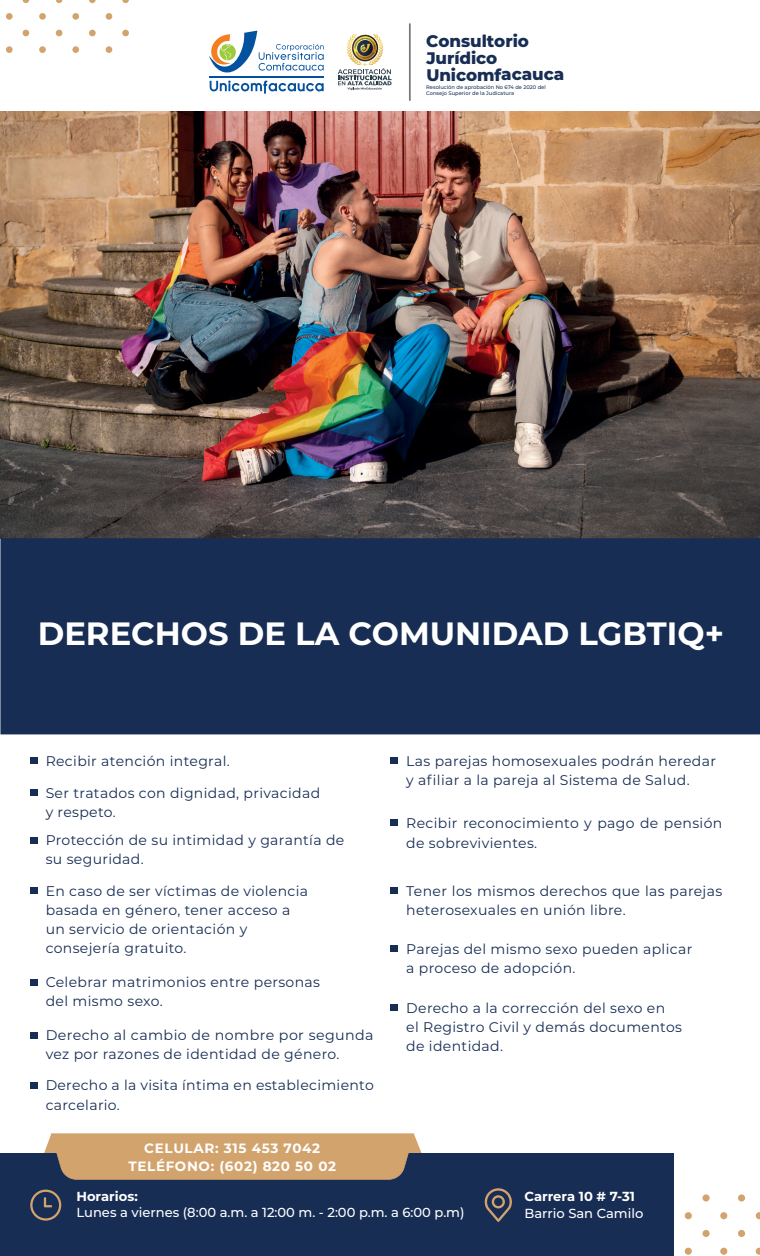
<style>
.page{position:relative;width:760px;height:1256px;background:#fff}
.page>*{position:absolute;margin:0;border:0;box-sizing:border-box;transform-origin:0 0}
.t1{font:700 32.2px "Montserrat";color:#fff}
.t2{font:800 16.71px/16.7px "Montserrat";letter-spacing:-.01em;color:#172d54}
.t3{font:14px/19.2px "Montserrat";letter-spacing:.025em;color:#172d54}
.t4{font:700 13.47px/17.6px "Montserrat";letter-spacing:.05em;color:#fff;text-align:center}
.t5{font:500 13.12px "Montserrat";color:#fff}
.t6{font:700 13.12px "Montserrat";color:#fff}
.t7{font:500 5.16px/5.9px "Montserrat";color:#172d54}
</style>
<div class="page">
<div style="left:0;top:1154px;width:673px;height:102px;background:#172d54"></div>
<svg style="left:43px;top:1133px;width:379px;height:47px;background:#c79d6e"></svg>
<div style="left:30px;top:758px;width:8px;height:6px;background:#172d54"></div>
<div style="left:30px;top:789px;width:8px;height:6px;background:#172d54"></div>
<div style="left:390px;top:820px;width:8px;height:6px;background:#172d54"></div>
<div style="left:390px;top:758px;width:8px;height:6px;background:#172d54"></div>
<div style="left:390px;top:946px;width:8px;height:6px;background:#172d54"></div>
<div style="left:390px;top:888px;width:8px;height:6px;background:#172d54"></div>
<div style="left:390px;top:1005px;width:8px;height:6px;background:#172d54"></div>
<div style="left:30px;top:837px;width:8px;height:6px;background:#172d54"></div>
<div style="left:30px;top:888px;width:8px;height:6px;background:#172d54"></div>
<div style="left:30px;top:979px;width:8px;height:6px;background:#172d54"></div>
<div style="left:30px;top:1032px;width:8px;height:6px;background:#172d54"></div>
<div style="left:30px;top:1082px;width:8px;height:6px;background:#172d54"></div>
<svg style="left:209px;top:31px;width:115px;height:63px"></svg>
<svg style="left:338px;top:34px;width:54px;height:56px"></svg>
<hr style="left:409px;top:24px;width:2px;height:76px;background:#231f20">
<svg style="left:30px;top:1190px;width:31px;height:31px"></svg>
<svg style="left:484px;top:1188px;width:28px;height:34px"></svg>
<svg style="left:756px;top:1212px;width:4px;height:7px"></svg>
<svg style="left:738px;top:1230px;width:7px;height:7px"></svg>
<div style="left:738px;top:1194px;width:7px;height:7px;background:#d2a36d;border-radius:50%"></div>
<svg style="left:756px;top:1248px;width:4px;height:7px"></svg>
<svg style="left:702px;top:1230px;width:7px;height:7px"></svg>
<div style="left:702px;top:1194px;width:7px;height:7px;background:#d2a36d;border-radius:50%"></div>
<div style="left:685px;top:1212px;width:7px;height:7px;background:#d2a36d;border-radius:50%"></div>
<div style="left:720px;top:1212px;width:7px;height:7px;background:#d2a36d;border-radius:50%"></div>
<div style="left:685px;top:1248px;width:7px;height:7px;background:#d2a36d;border-radius:50%"></div>
<div style="left:720px;top:1248px;width:7px;height:7px;background:#d2a36d;border-radius:50%"></div>
<svg style="left:106px;top:13px;width:6px;height:7px"></svg>
<svg style="left:89px;top:0;width:7px;height:3px"></svg>
<svg style="left:122px;top:0;width:7px;height:3px"></svg>
<svg style="left:72px;top:13px;width:7px;height:7px"></svg>
<div style="left:106px;top:46px;width:6px;height:7px;background:#d2a36d;border-radius:50%"></div>
<div style="left:89px;top:30px;width:7px;height:6px;background:#d2a36d;border-radius:50%"></div>
<div style="left:122px;top:30px;width:7px;height:6px;background:#d2a36d;border-radius:50%"></div>
<div style="left:72px;top:46px;width:7px;height:7px;background:#d2a36d;border-radius:50%"></div>
<svg style="left:39px;top:13px;width:7px;height:7px"></svg>
<svg style="left:23px;top:0;width:6px;height:3px"></svg>
<svg style="left:56px;top:0;width:6px;height:3px"></svg>
<svg style="left:6px;top:13px;width:7px;height:7px"></svg>
<div style="left:39px;top:46px;width:7px;height:7px;background:#d2a36d;border-radius:50%"></div>
<svg style="left:23px;top:30px;width:6px;height:6px"></svg>
<svg style="left:56px;top:30px;width:6px;height:6px"></svg>
<div style="left:6px;top:46px;width:7px;height:7px;background:#d2a36d;border-radius:50%"></div>
<img style="left:0;top:111px;width:760px;height:427px">
<div style="left:0;top:538px;width:760px;height:196px;background:#172d54"></div>
<p class="t2" style="left:426px;top:32px;width:139px">Consultorio<br>Jurídico<br>Unicomfacauca</p>
<p class="t7" style="left:426px;top:84px;width:121px">Resolución de aprobación No 674 de 2020 del<br>Consejo Superior de la Judicatura</p>
<h1 class="t1" style="left:38px;top:611px;width:688px">DERECHOS DE LA COMUNIDAD LGBTIQ+</h1>
<p class="t3" style="left:46px;top:751px;width:186px">Recibir atención integral.</p>
<p class="t3" style="left:406px;top:751px;width:311px">Las parejas homosexuales podrán heredar y afiliar a la pareja al Sistema de Salud.</p>
<p class="t3" style="left:46px;top:783px;width:276px">Ser tratados con dignidad, privacidad y respeto.</p>
<p class="t3" style="left:406px;top:813px;width:317px">Recibir reconocimiento y pago de pensión de sobrevivientes.</p>
<p class="t3" style="left:46px;top:830px;width:300px">Protección de su intimidad y garantía de su seguridad.</p>
<p class="t3" style="left:46px;top:881px;width:264px">En caso de ser víctimas de violencia basada en género, tener acceso a un servicio de orientación y consejería gratuito.</p>
<p class="t3" style="left:46px;top:972px;width:276px">Celebrar matrimonios entre personas del mismo sexo.</p>
<p class="t3" style="left:46px;top:1025px;width:329px">Derecho al cambio de nombre por segunda vez por razones de identidad de género.</p>
<p class="t3" style="left:46px;top:1075px;width:330px">Derecho a la visita íntima en establecimiento carcelario.</p>
<p class="t3" style="left:406px;top:881px;width:317px">Tener los mismos derechos que las parejas heterosexuales en unión libre.</p>
<p class="t3" style="left:406px;top:938px;width:288px">Parejas del mismo sexo pueden aplicar a proceso de adopción.</p>
<p class="t3" style="left:406px;top:998px;width:277px">Derecho a la corrección del sexo en<br>el Registro Civil y demás documentos de identidad.</p>
<p class="t4" style="left:128px;top:1139px;width:209px">CELULAR: 315 453 7042<br>TELÉFONO: (602) 820 50 02</p>
<p class="t6" style="left:76px;top:1187px;width:63px">Horarios:</p>
<p class="t5" style="left:76px;top:1203px;width:390px">Lunes a viernes (8:00 a.m. a 12:00 m. - 2:00 p.m. a 6:00 p.m)</p>
<p class="t6" style="left:524px;top:1187px;width:112px">Carrera 10 # 7-31</p>
<p class="t5" style="left:524px;top:1204px;width:120px">Barrio San Camilo</p>
</div>
